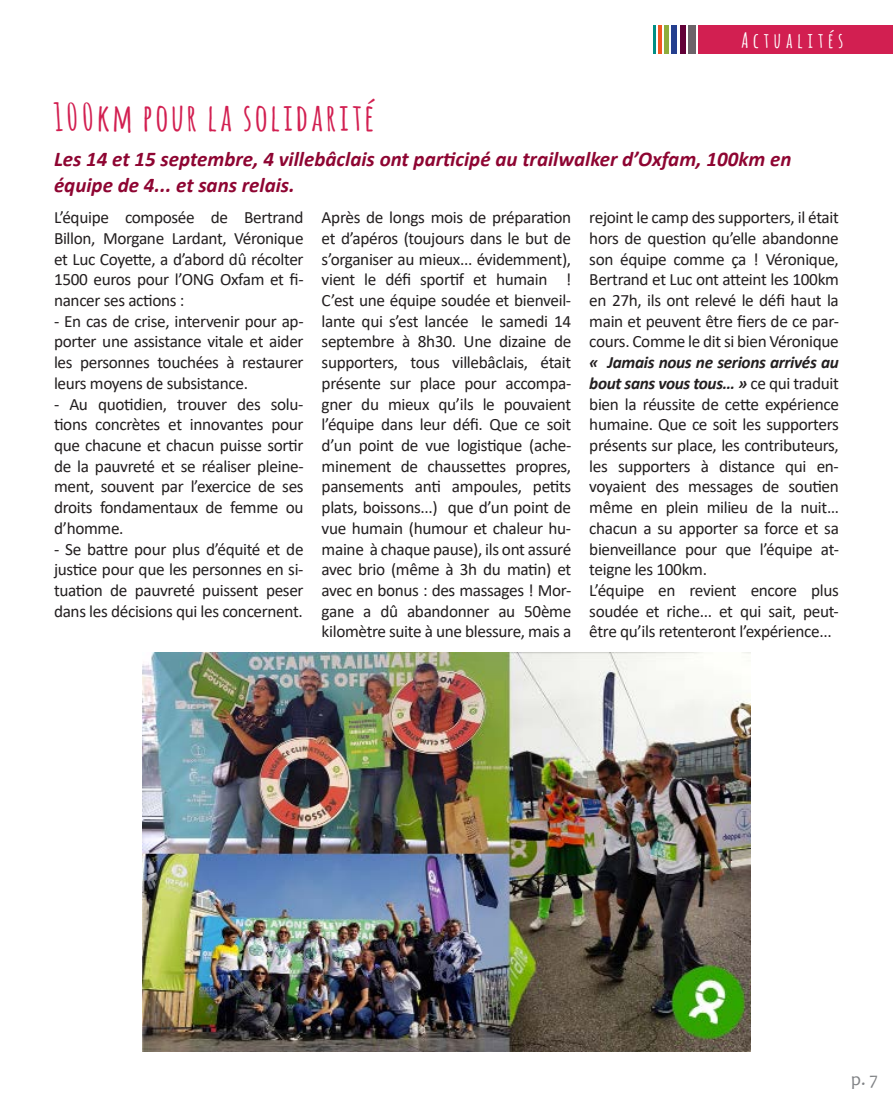
<style>
.page{position:relative;width:893px;height:1106px;background:#fff}
.page>*{position:absolute;margin:0;border:0;box-sizing:border-box;transform-origin:0 0}
.t1{font:700 37.5px "Amatic";letter-spacing:.1em;color:#d21f51}
.t2{font:italic 700 21px/25.2px "Calibri";color:#8e0532}
.t3{font:700 21px "Amatic";letter-spacing:.25em;color:#fff}
.t4{font:18px "Candara";color:#808285}
.t5{font:17.25px/20.7px "Calibri";letter-spacing:-.02em;color:#231f20;text-align:justify}
.s1{font-weight:700;font-style:italic}
</style>
<div class="page">
<div style="left:688px;top:26px;width:7px;height:28px;background:#6c6369"></div>
<div style="left:680px;top:26px;width:6px;height:28px;background:#620037"></div>
<div style="left:672px;top:26px;width:5px;height:28px;background:#253f8e"></div>
<hr style="left:665px;top:26px;width:4px;height:28px;background:#8fad3c">
<hr style="left:659px;top:26px;width:3px;height:28px;background:#f15622">
<hr style="left:653px;top:26px;width:3px;height:28px;background:#008e84">
<div style="left:698px;top:26px;width:195px;height:28px;background:#d21f51"></div>
<img style="left:143px;top:653px;width:607px;height:399px">
<p class="t3" style="left:742px;top:25px;width:103px">Actualités</p>
<h1 class="t1" style="left:54px;top:90px;width:321px">100km pour la solidarité</h1>
<p class="t2" style="left:54px;top:146px;width:739px">Les 14 et 15 septembre, 4 villebâclais ont participé au trailwalker d’Oxfam, 100km en équipe de 4... et sans relais.</p>
<p class="t5" style="left:54px;top:207px;width:251px">L’équipe composée de Bertrand Billon, Morgane Lardant, Véronique et Luc Coyette, a d’abord dû récolter 1500 euros pour l’ONG Oxfam et fi&shy;nancer ses actions :</p>
<p class="t5" style="left:54px;top:310px;width:251px">- En cas de crise, intervenir pour ap&shy;porter une assistance vitale et aider les personnes touchées à restaurer leurs moyens de subsistance.</p>
<p class="t5" style="left:54px;top:393px;width:251px">- Au quotidien, trouver des solu&shy;tions concrètes et innovantes pour que chacune et chacun puisse sortir de la pauvreté et se réaliser pleine&shy;ment, souvent par l’exercice de ses droits fondamentaux de femme ou d’homme.</p>
<p class="t5" style="left:54px;top:538px;width:251px">- Se battre pour plus d’équité et de justice pour que les personnes en si&shy;tuation de pauvreté puissent peser dans les décisions qui les concernent.</p>
<p class="t5" style="left:322px;top:207px;width:251px">Après de longs mois de préparation et d’apéros (toujours dans le but de s’organiser au mieux... évidemment), vient le défi sportif et humain !<br>C’est une équipe soudée et bienveil&shy;lante qui s’est lancée le samedi 14 septembre à 8h30. Une dizaine de supporters, tous villebâclais, était présente sur place pour accompa&shy;gner du mieux qu’ils le pouvaient l’équipe dans leur défi. Que ce soit d’un point de vue logistique (ache&shy;minement de chaussettes propres, pansements anti ampoules, petits plats, boissons...) que d’un point de vue humain (humour et chaleur hu&shy;maine à chaque pause), ils ont assuré avec brio (même à 3h du matin) et avec en bonus : des massages ! Mor&shy;gane a dû abandonner au 50ème kilomètre suite à une blessure, mais a</p>
<p class="t5" style="left:589px;top:207px;width:251px">rejoint le camp des supporters, il était hors de question qu’elle abandonne son équipe comme ça ! Véronique, Bertrand et Luc ont atteint les 100km en 27h, ils ont relevé le défi haut la main et peuvent être fiers de ce par&shy;cours. Comme le dit si bien Véronique</p>
<p class="t5" style="left:589px;top:351px;width:251px;text-align:left"><span class="s1">« Jamais nous ne serions arrivés au bout sans vous tous… »</span> ce qui traduit bien la réussite de cette expérience humaine. Que ce soit les supporters présents sur place, les contributeurs, les supporters à distance qui en&shy;voyaient des messages de soutien même en plein milieu de la nuit… chacun a su apporter sa force et sa bienveillance pour que l’équipe at&shy;teigne les 100km.<br>L’équipe en revient encore plus soudée et riche... et qui sait, peut&shy;être qu’ils retenteront l’expérience...</p>
<p class="t4" style="left:851px;top:1067px;width:28px">p. 7</p>
</div>
